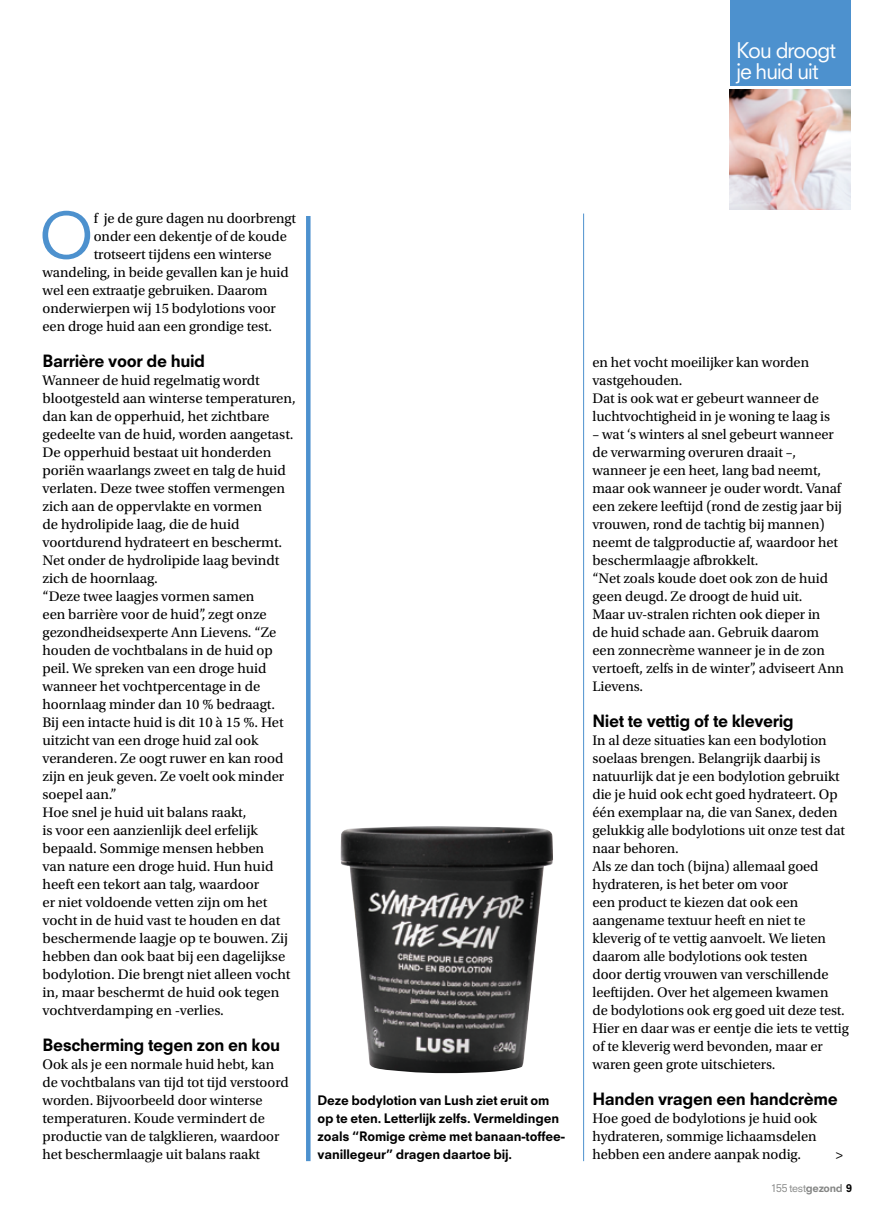
<style>
.page{position:relative;width:893px;height:1212px;background:#fff}
.page>*{position:absolute;margin:0;border:0;box-sizing:border-box;transform-origin:0 0}
.t1{font:62.4px "Neuzeit SLT Std";color:#4d91ce}
.t2{font:21px/21px "Neuzeit SLT Std";letter-spacing:-.045em;color:#fff}
.t3{font:800 16.5px "Neuzeit SLT Std";letter-spacing:-.025em;color:#000}
.t4{font:14.55px/18px "Utopia Std";letter-spacing:-.005em;color:#000}
.t5{font:800 12.75px/18px "Neuzeit SLT Std";letter-spacing:-.01em;color:#000}
.t6{font:10.5px "Neuzeit SLT Std";letter-spacing:-.025em;color:#868786}
.s1{font-weight:800}
.s2{font-weight:800;color:#000}
</style>
<div class="page">
<div style="left:730px;top:0;width:120px;height:85px;background:#4d91ce"></div>
<img style="left:730px;top:90px;width:120px;height:119px">
<div style="left:306px;top:216px;width:5px;height:945px;background:#4d91ce"></div>
<hr style="left:583px;top:214px;width:1px;height:947px;background:#4d91ce">
<img style="left:340px;top:826px;width:213px;height:248px">
<h2 class="t2" style="left:736px;top:40px;width:101px">Kou droogt je huid uit</h2>
<h1 class="t1" style="left:39px;top:197px;width:57px">O</h1>
<p class="t4" style="left:94px;top:209px;width:204px">f je de gure dagen nu doorbrengt</p>
<p class="t4" style="left:94px;top:227px;width:194px">onder een dekentje of de koude</p>
<p class="t4" style="left:94px;top:245px;width:179px">trotseert tijdens een winterse</p>
<p class="t4" style="left:43px;top:263px;width:248px">wandeling, in beide gevallen kan je huid</p>
<p class="t4" style="left:43px;top:281px;width:226px">wel een extraatje gebruiken. Daarom</p>
<p class="t4" style="left:43px;top:299px;width:235px">onderwierpen wij 15 bodylotions voor</p>
<p class="t4" style="left:43px;top:317px;width:231px">een droge huid aan een grondige test.</p>
<p class="t3" style="left:43px;top:350px;width:164px">Barrière voor de huid</p>
<p class="t4" style="left:43px;top:371px;width:255px">Wanneer de huid regelmatig wordt blootgesteld aan winterse temperaturen, dan kan de opperhuid, het zichtbare gedeelte van de huid, worden aangetast.<br>De opperhuid bestaat uit honderden poriën waarlangs zweet en talg de huid verlaten. Deze twee stoffen vermengen zich aan de oppervlakte en vormen<br>de hydrolipide laag, die de huid voortdurend hydrateert en beschermt.<br>Net onder de hydrolipide laag bevindt zich de hoornlaag.<br>“Deze twee laagjes vormen samen<br>een barrière voor de huid”, zegt onze gezondheidsexperte Ann Lievens. “Ze houden de vochtbalans in de huid op peil. We spreken van een droge huid wanneer het vochtpercentage in de hoornlaag minder dan 10 % bedraagt.<br>Bij een intacte huid is dit 10 à 15 %. Het uitzicht van een droge huid zal ook veranderen. Ze oogt ruwer en kan rood zijn en jeuk geven. Ze voelt ook minder soepel aan.”<br>Hoe snel je huid uit balans raakt,<br>is voor een aanzienlijk deel erfelijk bepaald. Sommige mensen hebben<br>van nature een droge huid. Hun huid heeft een tekort aan talg, waardoor<br>er niet voldoende vetten zijn om het vocht in de huid vast te houden en dat beschermende laagje op te bouwen. Zij hebben dan ook baat bij een dagelijkse bodylotion. Die brengt niet alleen vocht in, maar beschermt de huid ook tegen vochtverdamping en -verlies.</p>
<p class="t3" style="left:43px;top:1034px;width:239px">Bescherming tegen zon en kou</p>
<p class="t4" style="left:43px;top:1055px;width:248px">Ook als je een normale huid hebt, kan de vochtbalans van tijd tot tijd verstoord worden. Bijvoorbeeld door winterse temperaturen. Koude vermindert de productie van de talgklieren, waardoor het beschermlaagje uit balans raakt</p>
<p class="t5" style="left:317px;top:1091px;width:249px">Deze bodylotion van Lush ziet eruit om op te eten. Letterlijk zelfs. Vermeldingen zoals “Romige crème met banaan-toffee&shy;vanillegeur” dragen daartoe bij.</p>
<p class="t4" style="left:592px;top:353px;width:239px">en het vocht moeilijker kan worden vastgehouden.<br>Dat is ook wat er gebeurt wanneer de luchtvochtigheid in je woning te laag is</p>
<p class="t4" style="left:592px;top:425px;width:253px">– wat ‘s winters al snel gebeurt wanneer de verwarming overuren draait –, wanneer je een heet, lang bad neemt, maar ook wanneer je ouder wordt. Vanaf een zekere leeftijd (rond de zestig jaar bij vrouwen, rond de tachtig bij mannen) neemt de talgproductie af, waardoor het beschermlaagje afbrokkelt.<br>“Net zoals koude doet ook zon de huid geen deugd. Ze droogt de huid uit.<br>Maar uv-stralen richten ook dieper in<br>de huid schade aan. Gebruik daarom een zonnecrème wanneer je in de zon vertoeft, zelfs in de winter”, adviseert Ann Lievens.</p>
<p class="t3" style="left:592px;top:710px;width:203px">Niet te vettig of te kleverig</p>
<p class="t4" style="left:592px;top:731px;width:258px">In al deze situaties kan een bodylotion soelaas brengen. Belangrijk daarbij is natuurlijk dat je een bodylotion gebruikt die je huid ook echt goed hydrateert. Op één exemplaar na, die van Sanex, deden gelukkig alle bodylotions uit onze test dat naar behoren.<br>Als ze dan toch (bijna) allemaal goed hydrateren, is het beter om voor<br>een product te kiezen dat ook een aangename textuur heeft en niet te kleverig of te vettig aanvoelt. We lieten daarom alle bodylotions ook testen<br>door dertig vrouwen van verschillende leeftijden. Over het algemeen kwamen<br>de bodylotions ook erg goed uit deze test.<br>Hier en daar was er eentje die iets te vettig of te kleverig werd bevonden, maar er waren geen grote uitschieters.</p>
<p class="t3" style="left:592px;top:1088px;width:247px">Handen vragen een handcrème</p>
<p class="t4" style="left:592px;top:1109px;width:226px;text-align:justify">Hoe goed de bodylotions je huid ook hydrateren, sommige lichaamsdelen hebben een andere aanpak nodig.</p>
<p class="t4" style="left:836px;top:1145px;width:9px">&gt;</p>
<p class="t6" style="left:771px;top:1181px;width:83px">155 test<span class="s1">gezond</span> <span class="s2">9</span></p>
</div>
